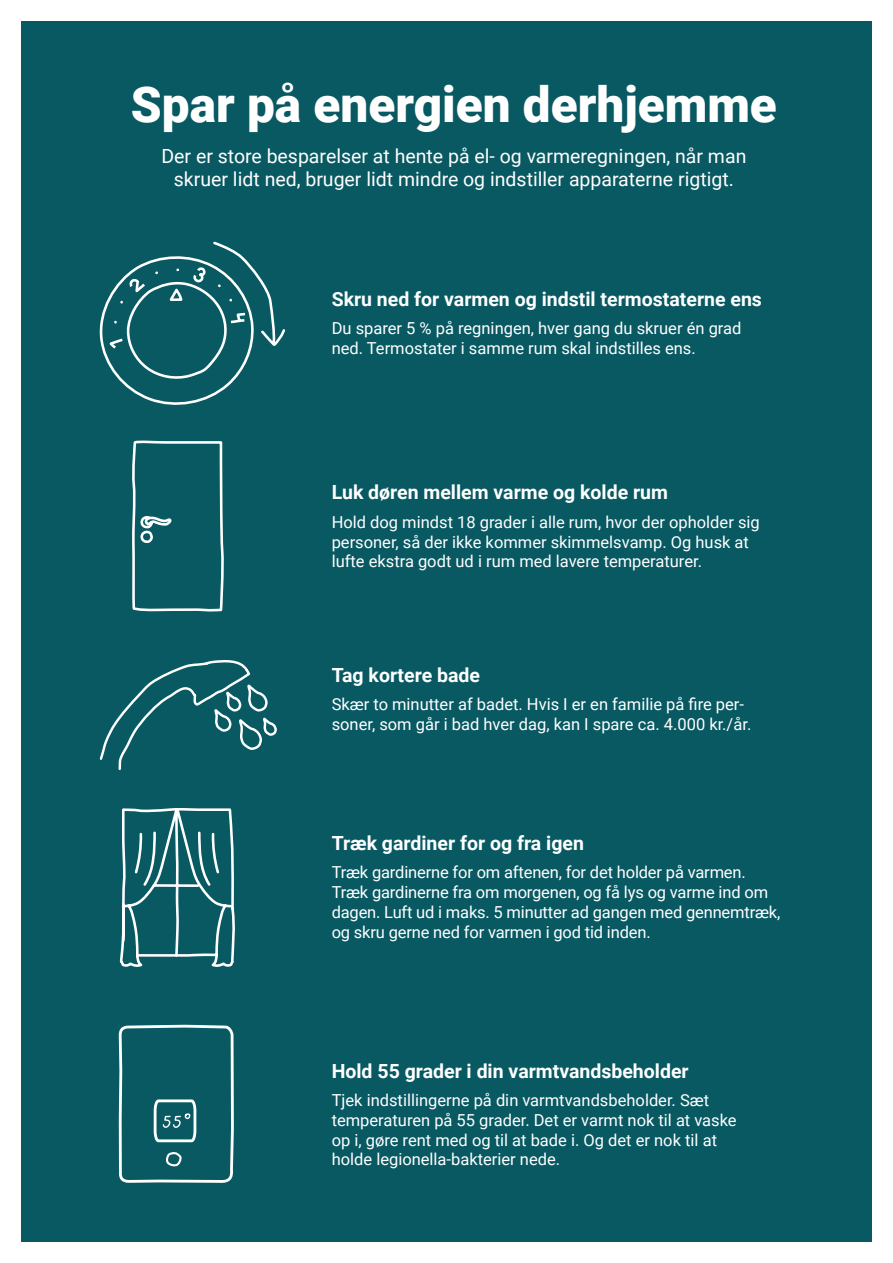
<style>
.page{position:relative;width:893px;height:1263px;background:#fff}
.page>*{position:absolute;margin:0;border:0;box-sizing:border-box;transform-origin:0 0}
.t1{font:900 49.5px "Roboto";color:#fff}
.t2{font:700 19.5px "Roboto";color:#fff}
.t3{font:19.5px/23.4px "Roboto";color:#fff;text-align:center}
.t4{font:16.5px/19.8px "Roboto";color:#fff}
</style>
<div class="page">
<div style="left:21px;top:21px;width:851px;height:1221px;background:#095963"></div>
<svg style="left:99px;top:660px;width:178px;height:110px"></svg>
<svg style="left:119px;top:808px;width:116px;height:159px"></svg>
<svg style="left:118px;top:1024px;width:116px;height:159px"></svg>
<svg style="left:132px;top:440px;width:92px;height:172px"></svg>
<svg style="left:99px;top:241px;width:187px;height:164px"></svg>
<h1 class="t1" style="left:131px;top:70px;width:647px">Spar på energien derhjemme</h1>
<p class="t3" style="left:161px;top:143px;width:586px">Der er store besparelser at hente på el- og varmeregningen, når man skruer lidt ned, bruger lidt mindre og indstiller apparaterne rigtigt.</p>
<p class="t2" style="left:332px;top:285px;width:432px">Skru ned for varmen og indstil termostaterne ens</p>
<p class="t4" style="left:332px;top:318px;width:411px">Du sparer 5 % på regningen, hver gang du skruer én grad ned. Termostater i samme rum skal indstilles ens.</p>
<p class="t2" style="left:332px;top:479px;width:338px">Luk døren mellem varme og kolde rum</p>
<p class="t4" style="left:332px;top:511px;width:430px">Hold dog mindst 18 grader i alle rum, hvor der opholder sig personer, så der ikke kommer skimmelsvamp. Og husk at lufte ekstra godt ud i rum med lavere temperaturer.</p>
<p class="t2" style="left:332px;top:661px;width:150px">Tag kortere bade</p>
<p class="t4" style="left:332px;top:694px;width:421px">Skær to minutter af badet. Hvis I er en familie på fire per&shy;soner, som går i bad hver dag, kan I spare ca. 4.000 kr./år.</p>
<p class="t2" style="left:332px;top:829px;width:254px">Træk gardiner for og fra igen</p>
<p class="t4" style="left:332px;top:862px;width:450px">Træk gardinerne for om aftenen, for det holder på varmen.<br>Træk gardinerne fra om morgenen, og få lys og varme ind om dagen. Luft ud i maks. 5 minutter ad gangen med gennemtræk, og skru gerne ned for varmen i god tid inden.</p>
<p class="t2" style="left:332px;top:1057px;width:359px">Hold 55 grader i din varmtvandsbeholder</p>
<p class="t4" style="left:332px;top:1089px;width:407px">Tjek indstillingerne på din varmtvandsbeholder. Sæt temperaturen på 55 grader. Det er varmt nok til at vaske op i, gøre rent med og til at bade i. Og det er nok til at holde legionella-bakterier nede.</p>
</div>
